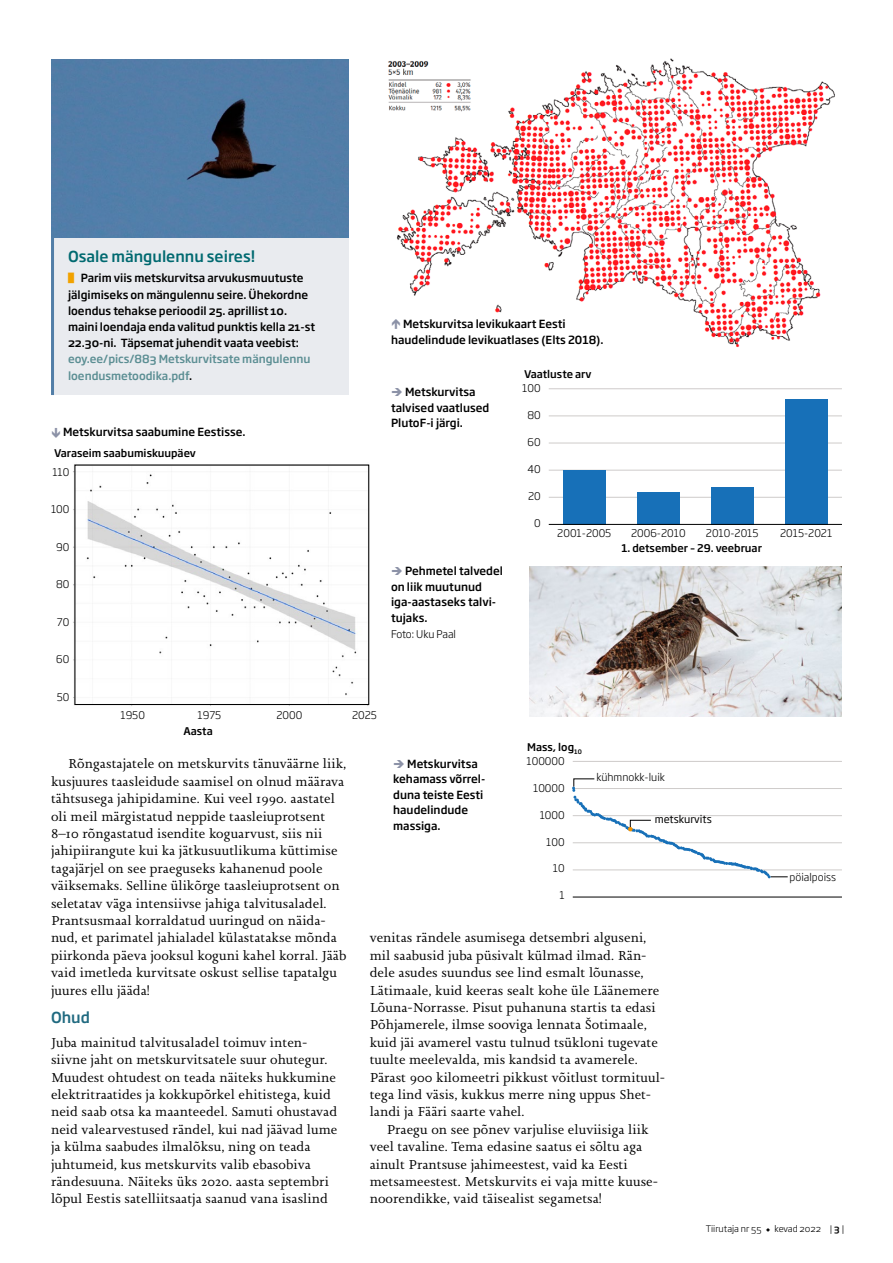
<style>
.page{position:relative;width:893px;height:1263px;background:#fff}
.page>*{position:absolute;margin:0;border:0;box-sizing:border-box;transform-origin:0 0}
.Pealkiri_1{font:500 15px "Soho Gothic Pro";color:#006970}
.Pealkiri_2_alapealki{font:500 15px "Soho Gothic Pro";color:#206a80}
.Tekst_0{font:13.5px/17.4px "Joanna Nova W06";letter-spacing:.005em;color:#000}
.Tekst_taandega{font:13.5px/17.4px "Joanna Nova W06";letter-spacing:.005em;color:#000}
.Foto_allkiri_noolega{font:500 11.1px/15.6px "Soho Gothic Pro";color:#000}
.Foto_autor{font:300 10.5px "Soho Gothic Pro";color:#000}
.t1{font:500 10.5px "Soho Gothic Pro";color:#000}
.t2{font:10.5px "Soho Gothic Pro";color:#000}
.t3{font:300 9px "Soho Gothic Pro";color:#000}
.s1{color:#5b8e93}
.s2{color:#8c92a7}
.s3{font-family:"Alegreya Sans";font-weight:800}
.s4{font-weight:500}
</style>
<div class="page">
<div style="left:51px;top:237px;width:297px;height:158px;background:#e9ebef"></div>
<hr style="left:51px;top:237px;width:3px;height:158px;background:#527ea7">
<div style="left:51px;top:60px;width:297px;height:177px;background:#527da8"></div>
<img style="left:388px;top:58px;width:447px;height:289px">
<img style="left:529px;top:566px;width:313px;height:151px">
<hr style="left:549px;top:497px;width:293px;height:1px;background:#cecbca">
<hr style="left:549px;top:470px;width:293px;height:1px;background:#cecbca">
<hr style="left:549px;top:443px;width:293px;height:1px;background:#cecbca">
<hr style="left:549px;top:415px;width:293px;height:1px;background:#cecbca">
<hr style="left:549px;top:388px;width:293px;height:1px;background:#cecbca">
<div style="left:563px;top:470px;width:43px;height:54px;background:#1770b8"></div>
<div style="left:637px;top:492px;width:42px;height:32px;background:#1770b8"></div>
<div style="left:711px;top:487px;width:42px;height:37px;background:#1770b8"></div>
<div style="left:785px;top:399px;width:43px;height:125px;background:#1770b8"></div>
<hr style="left:549px;top:524px;width:293px;height:1px;background:#000">
<hr style="left:573px;top:869px;width:269px;height:1px;background:#cecbca">
<hr style="left:573px;top:842px;width:269px;height:1px;background:#cecbca">
<hr style="left:573px;top:815px;width:269px;height:1px;background:#cecbca">
<hr style="left:573px;top:788px;width:269px;height:1px;background:#cecbca">
<hr style="left:573px;top:761px;width:269px;height:1px;background:#cecbca">
<hr style="left:573px;top:897px;width:269px;height:1px;background:#000">
<svg style="left:572px;top:778px;width:216px;height:100px"></svg>
<img style="left:73px;top:464px;width:297px;height:242px">
<div style="left:75px;top:465px;width:294px;height:240px;border:1px solid #000"></div>
<svg style="left:392px;top:319px;width:8px;height:10px"></svg>
<p class="Pealkiri_1" style="left:68px;top:245px;width:189px">Osale mängulennu seires!</p>
<p class="Foto_allkiri_noolega" style="left:68px;top:269px;width:249px;line-height:16.2px;text-indent:13px">Parim viis metskurvitsa arvukusmuutuste jälgimiseks on mängulennu seire. Ühekordne loendus tehakse perioodil 25. aprillist 10. maini loendaja enda valitud punktis kella 21-st 22.30-ni. Täpsemat juhendit vaata veebist: <span class="s1">eoy.ee/pics/883 Metskurvitsate mängulennu loendusmetoodika.pdf</span>.</p>
<p class="Foto_allkiri_noolega" style="left:63px;top:424px;width:184px">Metskurvitsa saabumine Eestisse.</p>
<p class="t1" style="left:54px;top:445px;width:143px">Varaseim saabumiskuupäev</p>
<p class="Foto_autor" style="left:52px;top:464px;width:19px">110</p>
<p class="Foto_autor" style="left:51px;top:501px;width:20px">100</p>
<p class="Foto_autor" style="left:56px;top:539px;width:15px">90</p>
<p class="Foto_autor" style="left:56px;top:576px;width:15px">80</p>
<p class="Foto_autor" style="left:57px;top:614px;width:14px">70</p>
<p class="Foto_autor" style="left:56px;top:651px;width:15px">60</p>
<p class="Foto_autor" style="left:57px;top:689px;width:14px">50</p>
<p class="Foto_autor" style="left:120px;top:707px;width:26px">1950</p>
<p class="Foto_autor" style="left:198px;top:707px;width:25px">1975</p>
<p class="Foto_autor" style="left:276px;top:707px;width:27px">2000</p>
<p class="Foto_autor" style="left:352px;top:707px;width:26px">2025</p>
<p class="t1" style="left:183px;top:723px;width:31px">Aasta</p>
<p class="Foto_allkiri_noolega" style="left:391px;top:316px;width:214px;text-indent:12px">Metskurvitsa levikukaart Eesti haudelindude levikuatlases (Elts 2018).</p>
<p class="Foto_allkiri_noolega" style="left:391px;top:384px;width:100px"><span class="s2">➔</span> Metskurvitsa talvised vaatlused<br>PlutoF-i järgi.</p>
<p class="Foto_allkiri_noolega" style="left:391px;top:563px;width:114px"><span class="s2">➔</span> Pehmetel talvedel on liik muutunud iga-aastaseks talvi&shy;tujaks.</p>
<p class="Foto_autor" style="left:391px;top:625px;width:67px">Foto: Uku Paal</p>
<p class="t1" style="left:524px;top:366px;width:69px">Vaatluste arv</p>
<p class="Foto_autor" style="left:522px;top:380px;width:20px">100</p>
<p class="Foto_autor" style="left:527px;top:407px;width:15px">80</p>
<p class="Foto_autor" style="left:528px;top:434px;width:15px">60</p>
<p class="Foto_autor" style="left:527px;top:461px;width:15px">40</p>
<p class="Foto_autor" style="left:528px;top:488px;width:14px">20</p>
<p class="Foto_autor" style="left:534px;top:515px;width:8px">0</p>
<p class="Foto_autor" style="left:557px;top:525px;width:56px">2001-2005</p>
<p class="Foto_autor" style="left:631px;top:525px;width:56px">2006-2010</p>
<p class="Foto_autor" style="left:706px;top:525px;width:54px">2010-2015</p>
<p class="t1" style="left:621px;top:540px;width:142px">1. detsember – 29. veebruar</p>
<p class="t1" style="left:527px;top:739px;width:56px">Mass, log<sub>10</sub></p>
<p class="Tekst_taandega" style="left:51px;top:755px;width:297px;text-indent:17px">Rõngastajatele on metskurvits tänuväärne liik, kusjuures taasleidude saamisel on olnud määrava tähtsusega jahipidamine. Kui veel 1990. aastatel oli meil märgistatud neppide taasleiuprotsent 8–10 rõngastatud isendite koguarvust, siis nii jahipiirangute kui ka jätkusuutlikuma küttimise tagajärjel on see praeguseks kahanenud poole väiksemaks. Selline ülikõrge taasleiuprotsent on seletatav väga intensiivse jahiga talvitusaladel.<br>Prantsusmaal korraldatud uuringud on näida&shy;nud, et parimatel jahialadel külastatakse mõnda piirkonda päeva jooksul koguni kahel korral. Jääb vaid imetleda kurvitsate oskust sellise tapatalgu juures ellu jääda!</p>
<p class="Pealkiri_2_alapealki" style="left:51px;top:1006px;width:41px">Ohud</p>
<p class="Tekst_0" style="left:51px;top:1033px;width:288px">Juba mainitud talvitusaladel toimuv inten&shy;siivne jaht on metskurvitsatele suur ohutegur.<br>Muudest ohtudest on teada näiteks hukkumine elektritraatides ja kokkupõrkel ehitistega, kuid neid saab otsa ka maanteedel. Samuti ohustavad neid valearvestused rändel, kui nad jäävad lume ja külma saabudes ilmalõksu, ning on teada juhtumeid, kus metskurvits valib ebasobiva rändesuuna. Näiteks üks 2020. aasta septembri lõpul Eestis satelliitsaatja saanud vana isaslind</p>
<p class="Foto_allkiri_noolega" style="left:393px;top:755px;width:94px"><span class="s2">➔</span> Metskurvitsa kehamass võrrel&shy;duna teiste Eesti haudelindude massiga.</p>
<p class="Foto_autor" style="left:527px;top:753px;width:40px">100000</p>
<p class="Foto_autor" style="left:533px;top:780px;width:33px">10000</p>
<p class="Foto_autor" style="left:540px;top:806px;width:26px">1000</p>
<p class="Foto_autor" style="left:546px;top:833px;width:20px">100</p>
<p class="Foto_autor" style="left:553px;top:860px;width:13px">10</p>
<p class="Foto_autor" style="left:559px;top:887px;width:7px">1</p>
<p class="Foto_autor" style="left:597px;top:769px;width:70px">kühmnokk-luik</p>
<p class="t2" style="left:655px;top:811px;width:59px">metskurvits</p>
<p class="Tekst_0" style="left:370px;top:929px;width:297px">venitas rändele asumisega detsembri alguseni, mil saabusid juba püsivalt külmad ilmad. Rän&shy;dele asudes suundus see lind esmalt lõunasse, Lätimaale, kuid keeras sealt kohe üle Läänemere Lõuna-Norrasse. Pisut puhanuna startis ta edasi Põhjamerele, ilmse sooviga lennata Šotimaale, kuid jäi avamerel vastu tulnud tsükloni tugevate tuulte meelevalda, mis kandsid ta avamerele.<br>Pärast 900 kilomeetri pikkust võitlust tormituul&shy;tega lind väsis, kukkus merre ning uppus Shet&shy;landi ja Fääri saarte vahel.</p>
<p class="Tekst_taandega" style="left:370px;top:1120px;width:290px;text-indent:17px">Praegu on see põnev varjulise eluviisiga liik veel tavaline. Tema edasine saatus ei sõltu aga ainult Prantsuse jahimeestest, vaid ka Eesti metsameestest. Metskurvits ei vaja mitte kuuse&shy;noorendikke, vaid täisealist segametsa!</p>
<p class="Foto_autor" style="left:780px;top:525px;width:54px">2015-2021</p>
<p class="Foto_autor" style="left:790px;top:869px;width:48px">pöialpoiss</p>
<p class="t3" style="left:706px;top:1221px;width:140px">Tiirutaja nr 55 <span class="s3">◆</span> kevad 2022 | <span class="s4">3</span> |</p>
</div>
